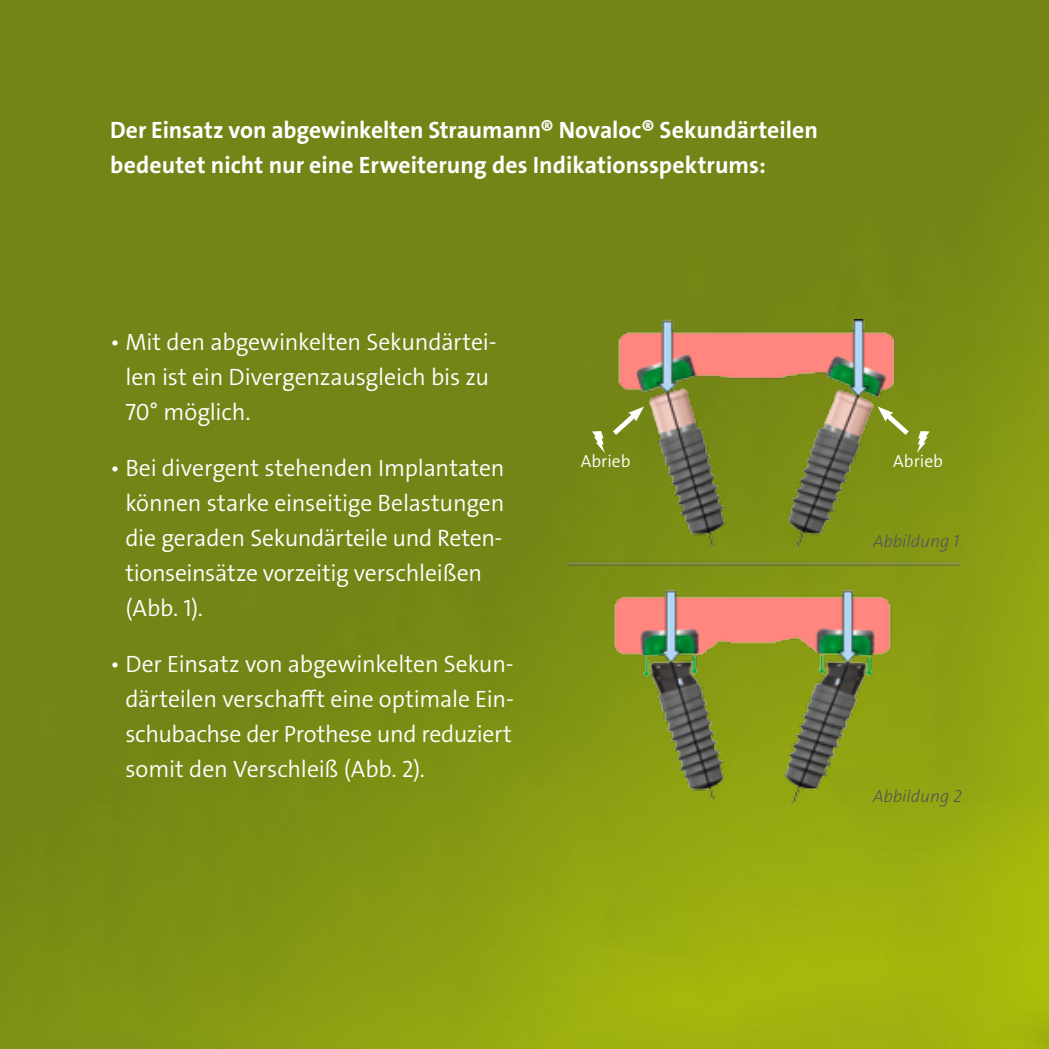
<style>
.page{position:relative;width:1049px;height:1049px;background:#fff}
.page>*{position:absolute;margin:0;border:0;box-sizing:border-box;transform-origin:0 0}
.t1{font:23.75px/35px "The Sans LP4 Se Lig";letter-spacing:-.01em;color:#fff}
.t2{font:23.75px/35px "The Sans LP7 Bld";color:#fff}
.t3{font:17.5px "The Sans LP3 Lig IT";color:#565656}
.t4{font:17.5px "The Sans LP4 Se Lig";color:#fff}
</style>
<div class="page">
<img style="left:0;top:0;width:1049px;height:1049px">
<img style="left:568px;top:320px;width:392px;height:482px">
<svg style="left:878px;top:406px;width:52px;height:47px;background:#8e9e31"></svg>
<svg style="left:592px;top:406px;width:52px;height:47px;background:#859533"></svg>
<p class="t2" style="left:110px;top:113px;width:709px">Der Einsatz von abgewinkelten Straumann® Novaloc® Sekundärteilen bedeutet nicht nur eine Erweiterung des Indikationsspektrums:</p>
<p class="t1" style="left:125px;top:324px;width:373px;text-indent:-15px">• Mit den abgewinkelten Sekundärtei&shy;len ist ein Divergenzausgleich bis zu<br>70° möglich.</p>
<p class="t1" style="left:125px;top:451px;width:381px;text-indent:-15px">• Bei divergent stehenden Implantaten können starke einseitige Belastungen die geraden Sekundärteile und Reten&shy;tionseinsätze vorzeitig verschleißen (Abb. 1).</p>
<p class="t1" style="left:125px;top:647px;width:390px;text-align:justify;text-indent:-15px">• Der Einsatz von abgewinkelten Sekun&shy;därteilen verschafft eine optimale Ein&shy;schubachse der Prothese und reduziert somit den Verschleiß (Abb. 2).</p>
<p class="t4" style="left:581px;top:450px;width:51px">Abrieb</p>
<p class="t4" style="left:893px;top:450px;width:51px">Abrieb</p>
<p class="t3" style="left:873px;top:530px;width:88px">Abbildung 1</p>
<p class="t3" style="left:873px;top:784px;width:90px">Abbildung 2</p>
</div>
